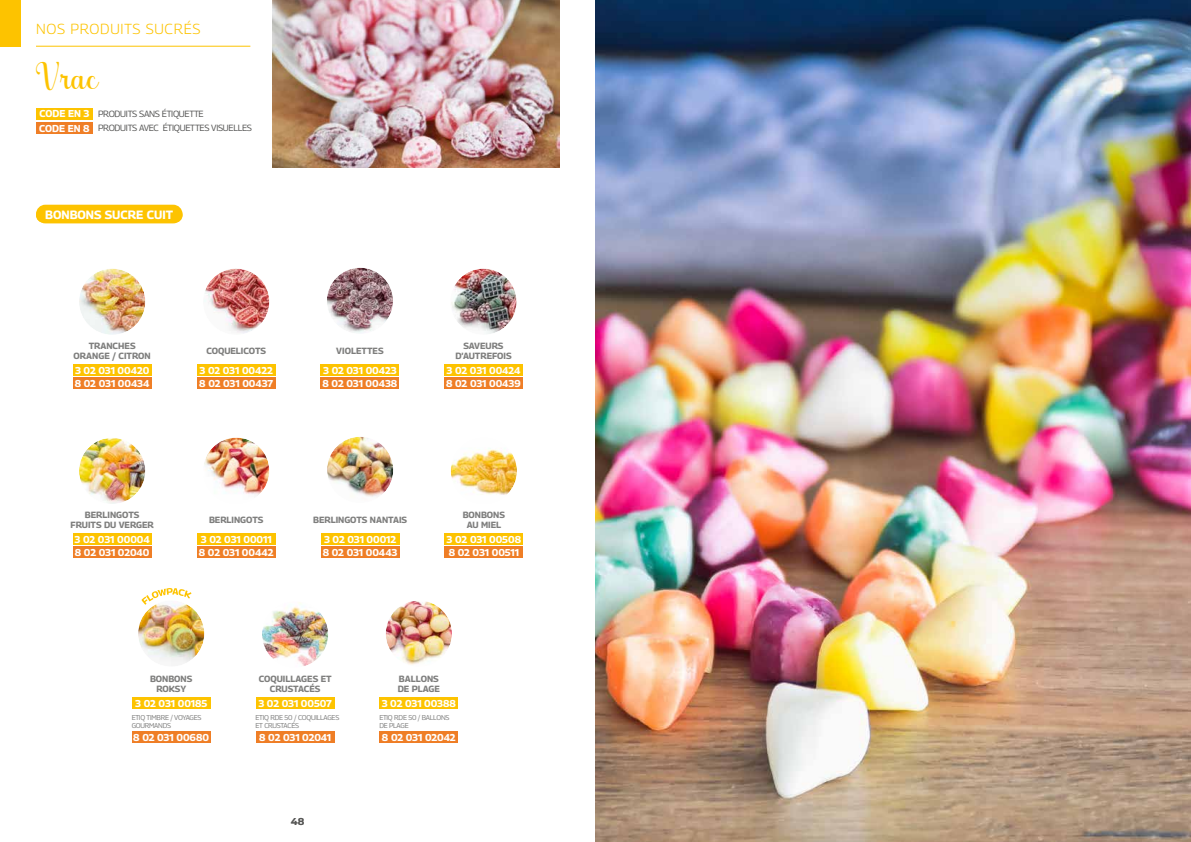
<style>
.page{position:relative;width:1191px;height:842px;background:#fff}
.page>*{position:absolute;margin:0;border:0;box-sizing:border-box;transform-origin:0 0}
.t1{font:28px "Marchila";color:#fdc300}
.t2{font:300 14.5px "Georama";letter-spacing:.05em;color:#fdc300}
.t3{font:700 12px "Georama";color:#fff}
.t4{font:700 10px/13.2px "Georama";letter-spacing:-.01em;color:#fff}
.t5{font:700 10px "Montserrat";color:#575756}
.t6{font:700 9px/10px "Georama";color:#7e7e7d;text-align:center}
.t7{font:9px/14px "Georama";letter-spacing:-.03em;color:#575756}
.t8{font:7px/8.4px "Georama";letter-spacing:-.03em;color:#7e7e7d}
</style>
<div class="page">
<img style="left:79px;top:438px;width:66px;height:66px;border-radius:33px">
<div style="left:76px;top:434px;width:73px;height:73px;border:4px solid #fff;border-radius:50%"></div>
<img style="left:595px;top:0;width:596px;height:842px">
<hr style="left:36px;top:46px;width:214px;height:1px;background:#fdc300">
<div style="left:0;top:0;width:20px;height:47px;background:#fdc300"></div>
<img style="left:273px;top:0;width:286px;height:167px">
<div style="left:197px;top:546px;width:79px;height:12px;background:#ef7e26"></div>
<div style="left:197px;top:533px;width:79px;height:12px;background:#fdc300"></div>
<img style="left:203px;top:438px;width:66px;height:66px;border-radius:33px">
<div style="left:200px;top:434px;width:73px;height:73px;border:4px solid #fff;border-radius:50%"></div>
<div style="left:321px;top:533px;width:79px;height:12px;background:#fdc300"></div>
<div style="left:321px;top:546px;width:79px;height:12px;background:#ef7e26"></div>
<img style="left:327px;top:437px;width:66px;height:66px;border-radius:33px">
<div style="left:323px;top:433px;width:74px;height:73px;border:4px solid #fff;border-radius:50%"></div>
<div style="left:73px;top:364px;width:79px;height:12px;background:#fdc300"></div>
<div style="left:73px;top:377px;width:79px;height:12px;background:#ef7e26"></div>
<img style="left:79px;top:269px;width:66px;height:66px;border-radius:33px">
<div style="left:76px;top:265px;width:73px;height:73px;border:4px solid #fff;border-radius:50%"></div>
<div style="left:197px;top:364px;width:79px;height:12px;background:#fdc300"></div>
<div style="left:197px;top:377px;width:79px;height:12px;background:#ef7e26"></div>
<img style="left:203px;top:269px;width:66px;height:66px;border-radius:33px">
<div style="left:200px;top:265px;width:73px;height:73px;border:4px solid #fff;border-radius:50%"></div>
<div style="left:320px;top:377px;width:79px;height:12px;background:#ef7e26"></div>
<div style="left:320px;top:364px;width:79px;height:12px;background:#fdc300"></div>
<img style="left:327px;top:268px;width:66px;height:66px;border-radius:33px">
<div style="left:323px;top:264px;width:73px;height:73px;border:4px solid #fff;border-radius:50%"></div>
<div style="left:444px;top:533px;width:79px;height:12px;background:#fdc300"></div>
<div style="left:444px;top:546px;width:79px;height:12px;background:#ef7e26"></div>
<img style="left:451px;top:438px;width:66px;height:66px;border-radius:33px">
<div style="left:447px;top:434px;width:73px;height:73px;border:4px solid #fff;border-radius:50%"></div>
<div style="left:444px;top:364px;width:79px;height:12px;background:#fdc300"></div>
<div style="left:444px;top:377px;width:79px;height:12px;background:#ef7e26"></div>
<svg style="left:448px;top:267px;width:70px;height:70px"></svg>
<img style="left:450px;top:269px;width:66px;height:66px;border-radius:33px">
<div style="left:447px;top:265px;width:73px;height:73px;border:4px solid #fff;border-radius:50%"></div>
<div style="left:73px;top:533px;width:79px;height:12px;background:#fdc300"></div>
<div style="left:73px;top:546px;width:79px;height:12px;background:#ef7e26"></div>
<div style="left:36px;top:108px;width:57px;height:12px;background:#fdc300"></div>
<div style="left:36px;top:122px;width:57px;height:12px;background:#ef7e26"></div>
<div style="left:256px;top:697px;width:79px;height:12px;background:#fdc300"></div>
<div style="left:256px;top:731px;width:79px;height:12px;background:#ef7e26"></div>
<img style="left:262px;top:601px;width:66px;height:66px;border-radius:33px">
<div style="left:258px;top:598px;width:74px;height:73px;border:4px solid #fff;border-radius:50%"></div>
<div style="left:379px;top:697px;width:79px;height:12px;background:#fdc300"></div>
<div style="left:379px;top:731px;width:79px;height:12px;background:#ef7e26"></div>
<img style="left:386px;top:600px;width:66px;height:67px;border-radius:33px">
<div style="left:382px;top:597px;width:73px;height:73px;border:4px solid #fff;border-radius:50%"></div>
<div style="left:36px;top:205px;width:146px;height:18px;background:#fdc300;border-radius:9px"></div>
<div style="left:36px;top:208px;width:146px;height:15px;background:#fdc300;border-radius:7px"></div>
<div style="left:132px;top:697px;width:79px;height:12px;background:#fdc300"></div>
<div style="left:132px;top:731px;width:79px;height:12px;background:#ef7e26"></div>
<img style="left:138px;top:600px;width:66px;height:67px;border-radius:33px">
<div style="left:135px;top:597px;width:73px;height:73px;border:4px solid #fff;border-radius:50%"></div>
<svg style="left:141px;top:588px;width:51px;height:17px"></svg>
<h2 class="t2" style="left:36px;top:19px;width:166px">NOS PRODUITS SUCRÉS</h2>
<h1 class="t1" style="left:36px;top:63px;width:64px">Vrac</h1>
<p class="t4" style="left:39px;top:106px;width:52px;line-height:14.2px">CODE EN 3<br>CODE EN 8</p>
<p class="t7" style="left:98px;top:107px;width:155px">PRODUITS SANS ÉTIQUETTE<br>PRODUITS AVEC ÉTIQUETTES VISUELLES</p>
<p class="t3" style="left:45px;top:206px;width:129px">BONBONS SUCRE CUIT</p>
<p class="t6" style="left:74px;top:341px;width:79px">TRANCHES<br>ORANGE / CITRON</p>
<p class="t4" style="left:75px;top:377px;width:76px">8 02 031 00434</p>
<p class="t4" style="left:75px;top:363px;width:76px">3 02 031 00420</p>
<p class="t6" style="left:206px;top:346px;width:61px">COQUELICOTS</p>
<p class="t4" style="left:199px;top:377px;width:75px">8 02 031 00437</p>
<p class="t4" style="left:322px;top:377px;width:76px">8 02 031 00438</p>
<p class="t6" style="left:336px;top:346px;width:49px">VIOLETTES</p>
<p class="t4" style="left:199px;top:363px;width:75px">3 02 031 00422</p>
<p class="t4" style="left:323px;top:363px;width:75px">3 02 031 00423</p>
<p class="t6" style="left:455px;top:341px;width:58px">SAVEURS<br>D’AUTREFOIS</p>
<p class="t4" style="left:446px;top:377px;width:76px">8 02 031 00439</p>
<p class="t4" style="left:446px;top:363px;width:75px">3 02 031 00424</p>
<p class="t6" style="left:71px;top:510px;width:85px">BERLINGOTS<br>FRUITS DU VERGER</p>
<p class="t4" style="left:75px;top:532px;width:77px">3 02 031 00004<br>8 02 031 02040</p>
<p class="t6" style="left:209px;top:515px;width:56px">BERLINGOTS</p>
<p class="t4" style="left:201px;top:532px;width:72px">3 02 031 00011</p>
<p class="t4" style="left:199px;top:546px;width:76px">8 02 031 00442</p>
<p class="t6" style="left:313px;top:515px;width:96px">BERLINGOTS NANTAIS</p>
<p class="t4" style="left:323px;top:546px;width:76px">8 02 031 00443</p>
<p class="t4" style="left:324px;top:532px;width:74px">3 02 031 00012</p>
<p class="t6" style="left:463px;top:510px;width:44px">BONBONS<br>AU MIEL</p>
<p class="t4" style="left:449px;top:546px;width:72px">8 02 031 00511</p>
<p class="t4" style="left:446px;top:533px;width:76px">3 02 031 00508</p>
<p class="t6" style="left:150px;top:673px;width:44px">BONBONS<br>ROKSY</p>
<p class="t8" style="left:132px;top:713px;width:71px">ETIQ TIMBRE / VOYAGES<br>GOURMANDS</p>
<p class="t8" style="left:255px;top:713px;width:85px">ETIQ RDE 50 / COQUILLAGES<br>ET CRUSTACÉS</p>
<p class="t8" style="left:379px;top:713px;width:72px">ETIQ RDE 50 / BALLONS<br>DE PLAGE</p>
<p class="t6" style="left:259px;top:673px;width:74px">COQUILLAGES ET<br>CRUSTACÉS</p>
<p class="t6" style="left:398px;top:673px;width:44px;text-align:left">BALLONS<br>DE PLAGE</p>
<p class="t4" style="left:135px;top:696px;width:73px">3 02 031 00185</p>
<p class="t4" style="left:133px;top:730px;width:77px">8 02 031 00680</p>
<p class="t4" style="left:258px;top:696px;width:75px">3 02 031 00507</p>
<p class="t4" style="left:382px;top:696px;width:76px">3 02 031 00388</p>
<p class="t4" style="left:382px;top:730px;width:75px">8 02 031 02042</p>
<p class="t4" style="left:259px;top:730px;width:73px">8 02 031 02041</p>
<p class="t5" style="left:291px;top:814px;width:15px">48</p>
</div>
